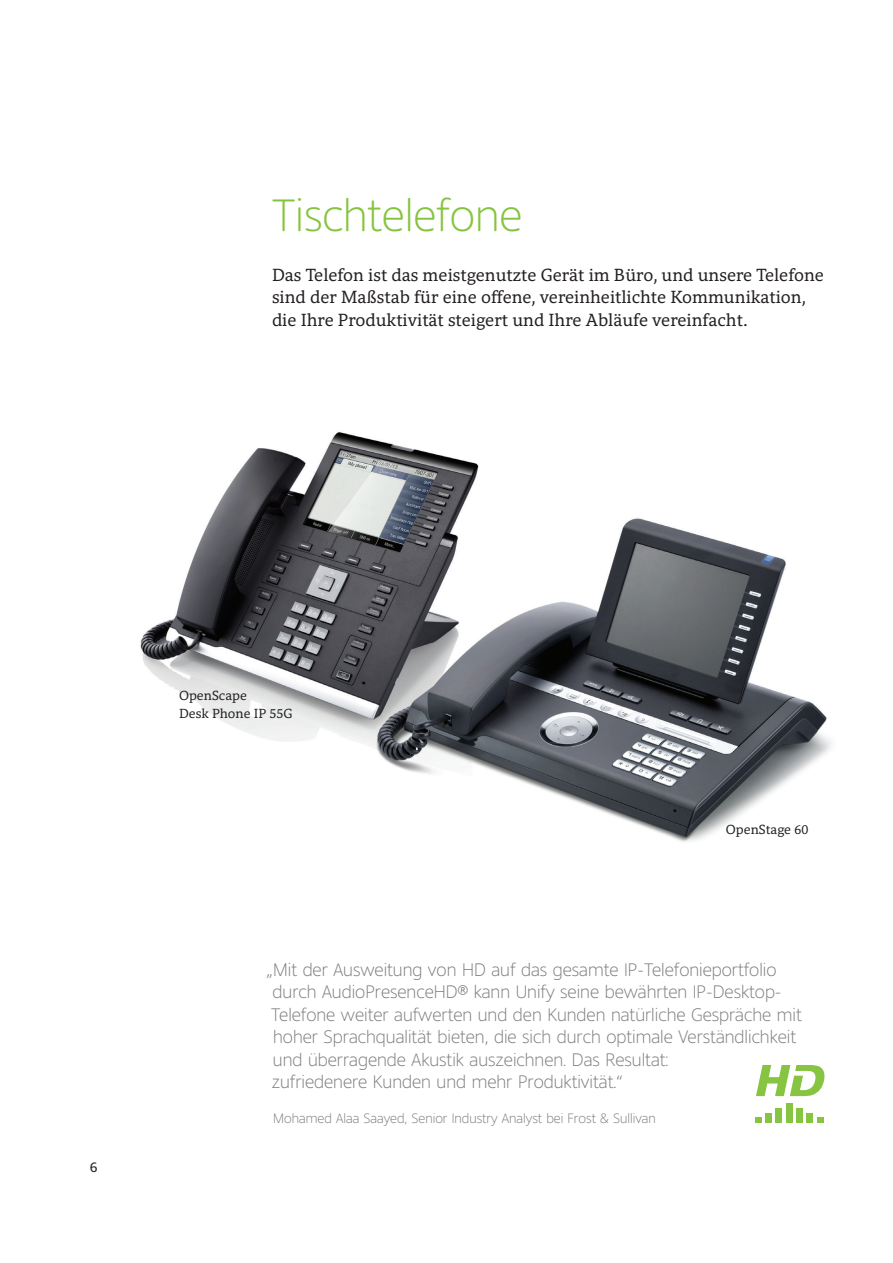
<style>
.page{position:relative;width:893px;height:1263px;background:#fff}
.page>*{position:absolute;margin:0;border:0;box-sizing:border-box;transform-origin:0 0}
.t1{font:300 45px "Harmony Sans";color:#86c43f}
.t2{font:300 18px/22.5px "Harmony Sans";color:#7c7b7f}
.t3{font:18px/22.5px "Harmony Serif";color:#231f20}
.t4{font:300 13.5px "Harmony Sans";color:#7c7b7f}
.t5{font:13.5px/18px "Harmony Serif";color:#231f20}
.t6{font:13.5px "Harmony Sans";color:#231f20}
</style>
<div class="page">
<img style="left:140px;top:431px;width:691px;height:411px">
<svg style="left:756px;top:1065px;width:68px;height:31px"></svg>
<div style="left:786px;top:1103px;width:6px;height:20px;background:#87c441"></div>
<div style="left:776px;top:1108px;width:6px;height:15px;background:#87c441"></div>
<div style="left:765px;top:1113px;width:7px;height:10px;background:#87c441"></div>
<svg style="left:755px;top:1117px;width:6px;height:6px"></svg>
<div style="left:796px;top:1108px;width:7px;height:15px;background:#87c441"></div>
<div style="left:807px;top:1113px;width:6px;height:10px;background:#87c441"></div>
<svg style="left:817px;top:1117px;width:6px;height:6px"></svg>
<h1 class="t1" style="left:272px;top:187px;width:252px">Tischtelefone</h1>
<p class="t3" style="left:272px;top:263px;width:553px">Das Telefon ist das meistgenutzte Gerät im Büro, und unsere Telefone sind der Maßstab für eine offene, vereinheitlichte Kommunikation, die Ihre Produktivität steigert und Ihre Abläufe vereinfacht.</p>
<p class="t6" style="left:90px;top:1158px;width:9px">6</p>
<p class="t5" style="left:179px;top:687px;width:115px">OpenScape<br>Desk Phone IP 55G</p>
<p class="t5" style="left:726px;top:820px;width:84px">OpenStage 60</p>
<p class="t2" style="left:266px;top:958px;width:537px">„Mit der Ausweitung von HD auf das gesamte IP-Telefonieportfolio durch AudioPresenceHD® kann Unify seine bewährten IP-Desktop-Telefone weiter aufwerten und den Kunden natürliche Gespräche mit hoher Sprachqualität bieten, die sich durch optimale Verständlichkeit und überragende Akustik auszeichnen. Das Resultat:<br>zufriedenere Kunden und mehr Produktivität.“</p>
<p class="t4" style="left:273px;top:1109px;width:384px">Mohamed Alaa Saayed, Senior Industry Analyst bei Frost &amp; Sullivan</p>
</div>
